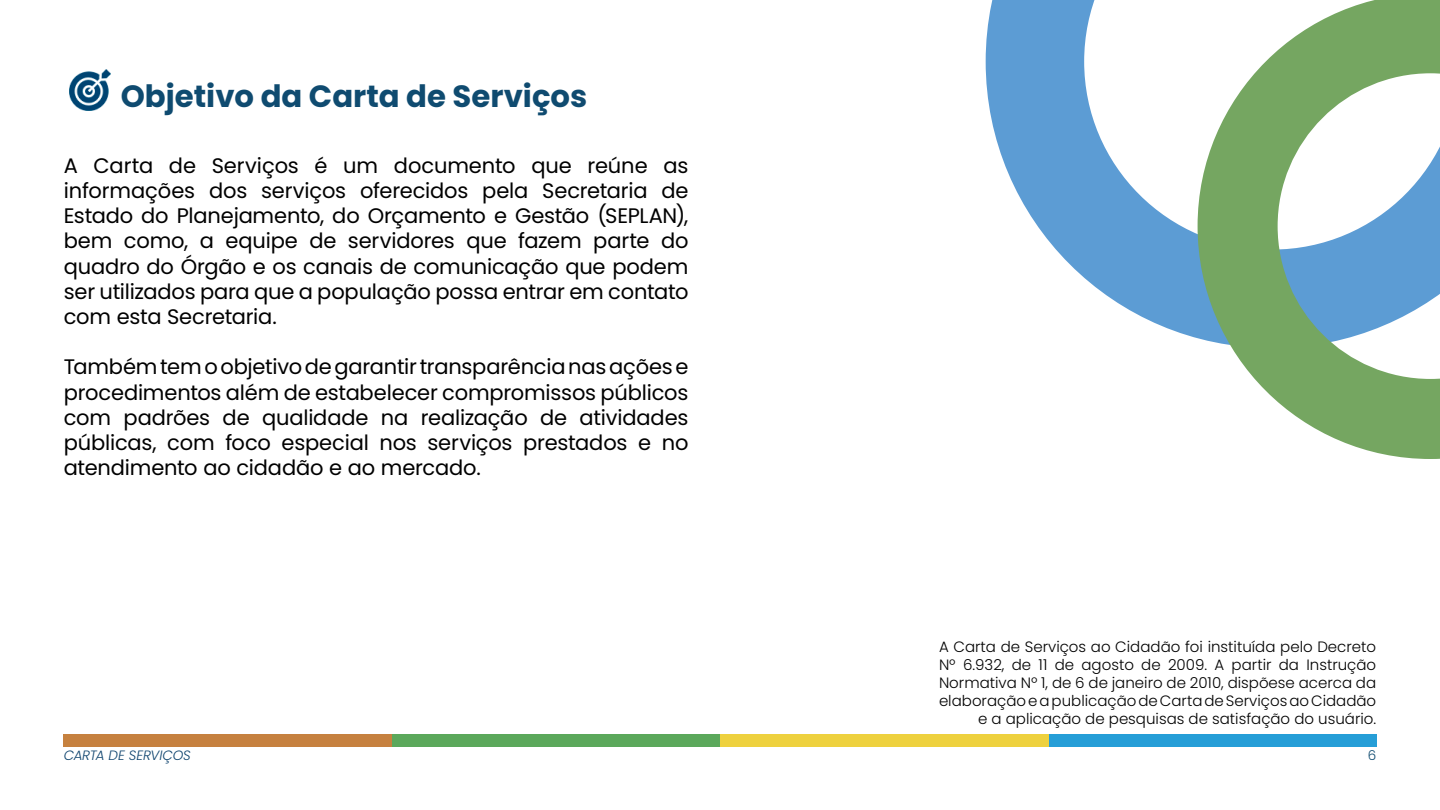
<style>
.page{position:relative;width:1440px;height:810px;background:#fff}
.page>*{position:absolute;margin:0;border:0;box-sizing:border-box;transform-origin:0 0}
.t1{font:700 30.75px "Poppins";color:#0f4b70}
.t2{font:21px/25.2px "Poppins";letter-spacing:-.01em;color:#000;text-align:justify}
.t3{font:300 15px/18px "Poppins";color:#000;text-align:right}
.t4{font:italic 300 13.5px "Poppins";letter-spacing:-.015em;color:#10456f}
.t5{font:300 13.5px "Poppins";color:#0f4b70}
</style>
<div class="page">
<div style="left:1048px;top:734px;width:328px;height:12px;background:#269ed7"></div>
<div style="left:720px;top:734px;width:328px;height:12px;background:#eed13e"></div>
<div style="left:392px;top:734px;width:328px;height:12px;background:#5ba85b"></div>
<div style="left:64px;top:734px;width:328px;height:12px;background:#c6813f"></div>
<img style="left:69px;top:69px;width:42px;height:42px">
<svg style="left:986px;top:0;width:212px;height:339px"></svg>
<svg style="left:1198px;top:0;width:242px;height:459px"></svg>
<h1 class="t1" style="left:121px;top:78px;width:468px">Objetivo da Carta de Serviços</h1>
<p class="t2" style="left:64px;top:153px;width:626px">A Carta de Serviços é um documento que reúne as informações dos serviços oferecidos pela Secretaria de Estado do Planejamento, do Orçamento e Gestão (SEPLAN), bem como, a equipe de servidores que fazem parte do quadro do Órgão e os canais de comunicação que podem ser utilizados para que a população possa entrar em contato com esta Secretaria.</p>
<p class="t2" style="left:64px;top:355px;width:626px">Também tem o objetivo de garantir transparência nas ações e procedimentos além de estabelecer compromissos públicos com padrões de qualidade na realização de atividades públicas, com foco especial nos serviços prestados e no atendimento ao cidadão e ao mercado.</p>
<p class="t3" style="left:939px;top:638px;width:439px">A Carta de Serviços ao Cidadão foi instituída pelo Decreto Nº 6.932, de 11 de agosto de 2009. A partir da Instrução Normativa Nº 1, de 6 de janeiro de 2010, dispõese acerca da elaboração e a publicação de Carta de Serviços ao Cidadão e a aplicação de pesquisas de satisfação do usuário.</p>
<p class="t4" style="left:64px;top:748px;width:129px">CARTA DE SERVIÇOS</p>
<p class="t5" style="left:1368px;top:748px;width:10px">6</p>
</div>
